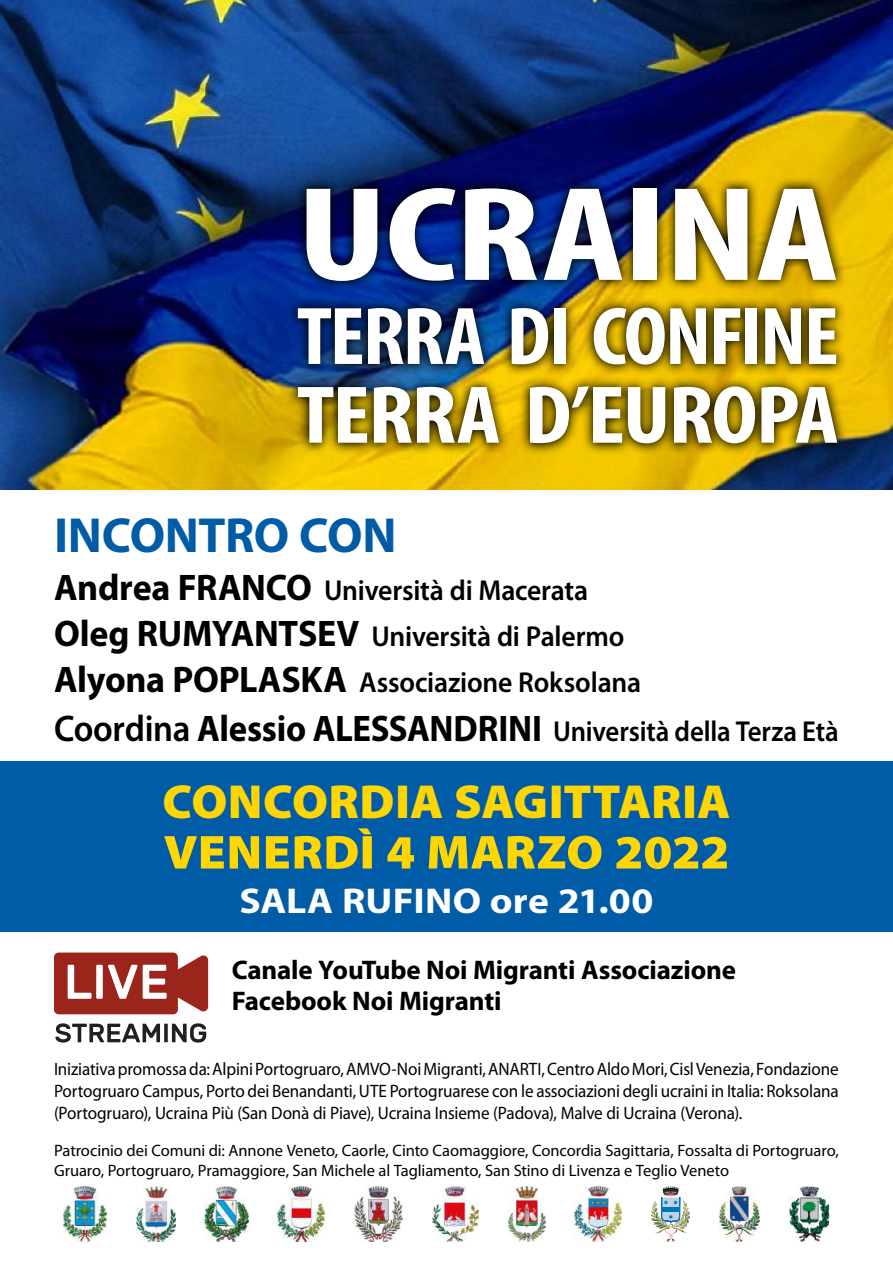
<style>
.page{position:relative;width:893px;height:1263px;background:#fff}
.page>*{position:absolute;margin:0;border:0;box-sizing:border-box;transform-origin:0 0}
.t1{font:700 condensed 135px "Myriad Pro";letter-spacing:-.01em;color:#fff;scale:1.34 1}
.t2{font:700 condensed 82.5px/78.8px "Myriad Pro";letter-spacing:-.025em;color:#fff;scale:1.08 1}
.t3{font:700 49.5px "Myriad Pro";letter-spacing:-.01em;color:#005ca6}
.t4{font:900 48px/51px "Myriad Pro";color:#ffd600}
.t5{font:700 36px "Myriad Pro";letter-spacing:.005em;color:#fff;scale:1.1 1}
.t6{font:600 28.8px/45.9px "Myriad Pro";letter-spacing:-.005em;color:#000;scale:.96 1}
.t7{font:600 28.8px "Myriad Pro";letter-spacing:-.005em;color:#000;scale:.93 1}
.t8{font:700 27px/31.5px "Myriad Pro";letter-spacing:-.005em;color:#000}
.t9{font:18px/21.6px "Myriad Pro";letter-spacing:-.01em;color:#000;text-align:justify;scale:.95 1}
.t10{font:16.5px/19.5px "Myriad Pro";letter-spacing:-.005em;color:#000}
.s1{font-weight:700;font-size:37.2px}
.s2{font-size:37.2px}
</style>
<div class="page">
<div style="left:0;top:761px;width:893px;height:170px;background:#005ca6"></div>
<img style="left:0;top:0;width:893px;height:489px">
<svg style="left:286px;top:176px;width:562px;height:279px;background:#4e4820"></svg>
<svg style="left:55px;top:1023px;width:151px;height:19px"></svg>
<svg style="left:54px;top:952px;width:154px;height:62px"></svg>
<img style="left:64px;top:1186px;width:43px;height:56px">
<img style="left:136px;top:1186px;width:39px;height:56px">
<img style="left:205px;top:1186px;width:43px;height:56px">
<img style="left:278px;top:1186px;width:46px;height:56px">
<img style="left:354px;top:1186px;width:49px;height:56px">
<img style="left:432px;top:1186px;width:47px;height:56px">
<img style="left:508px;top:1186px;width:37px;height:56px">
<img style="left:575px;top:1186px;width:46px;height:56px">
<svg style="left:651px;top:1187px;width:38px;height:54px"></svg>
<img style="left:720px;top:1186px;width:40px;height:56px">
<img style="left:789px;top:1186px;width:40px;height:56px">
<h1 class="t1" style="left:297px;top:151px;width:406px">UCRAINA</h1>
<h2 class="t2" style="left:297px;top:295px;width:504px">TERRA DI CONFINE<br>TERRA D’EUROPA</h2>
<h3 class="t3" style="left:54px;top:503px;width:344px">INCONTRO CON</h3>
<h3 class="t6" style="left:54px;top:567px;width:613px"><span class="s1">Andrea FRANCO</span> Università di Macerata<br><span class="s1">Oleg RUMYANTSEV</span> Università di Palermo<br><span class="s1">Alyona POPLASKA</span> Associazione Roksolana</h3>
<h3 class="t7" style="left:54px;top:713px;width:845px"><span class="s2">Coordina</span> <span class="s1">Alessio ALESSANDRINI</span> Università della Terza Età</h3>
<h3 class="t4" style="left:162px;top:776px;width:570px">CONCORDIA SAGITTARIA<br>VENERDÌ 4 MARZO 2022</h3>
<h3 class="t5" style="left:239px;top:877px;width:378px">SALA RUFINO ore 21.00</h3>
<h3 class="t8" style="left:232px;top:953px;width:506px">Canale YouTube Noi Migranti Associazione<br>Facebook Noi Migranti</h3>
<p class="t9" style="left:54px;top:1058px;width:827px">Iniziativa promossa da: Alpini Portogruaro, AMVO-Noi Migranti, ANARTI, Centro Aldo Mori, Cisl Venezia, Fondazione Portogruaro Campus, Porto dei Benandanti, UTE Portogruarese con le associazioni degli ucraini in Italia: Roksolana (Portogruaro), Ucraina Più (San Donà di Piave), Ucraina Insieme (Padova), Malve di Ucraina (Verona).</p>
<p class="t10" style="left:54px;top:1141px;width:786px">Patrocinio dei Comuni di: Annone Veneto, Caorle, Cinto Caomaggiore, Concordia Sagittaria, Fossalta di Portogruaro,<br>Gruaro, Portogruaro, Pramaggiore, San Michele al Tagliamento, San Stino di Livenza e Teglio Veneto</p>
</div>
